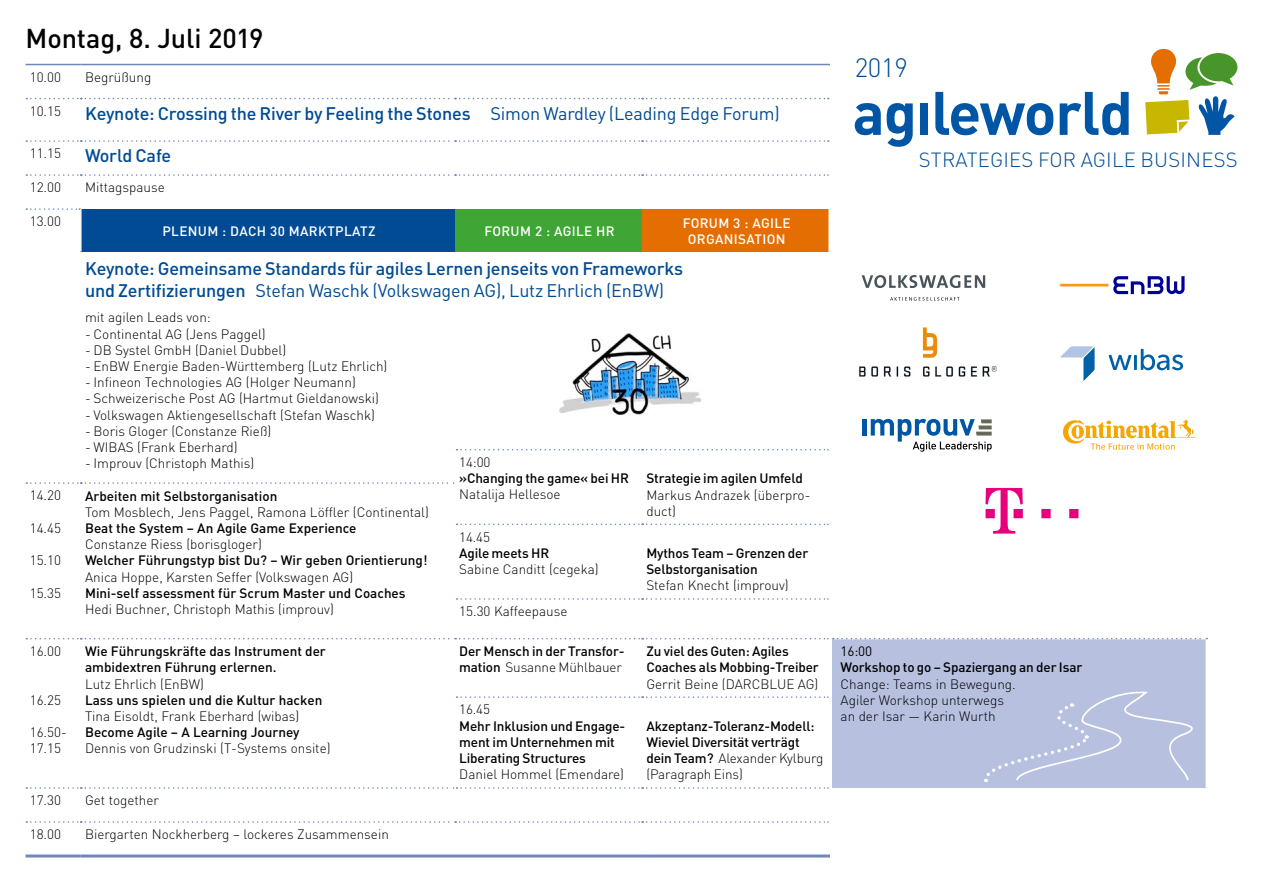
<style>
.page{position:relative;width:1263px;height:893px;background:#fff}
.page>*{position:absolute;margin:0;border:0;box-sizing:border-box;transform-origin:0 0}
.Day{font:500 27px "DIN";letter-spacing:-.005em;color:#000}
.Prg_Keynote{font:300 26.25px "DIN";color:#004b93}
.Prg_Keynote-2{font:300 20.25px "DIN";letter-spacing:.01em;color:#004b93}
.Prg_Keynote-3{font:500 18px/21.6px "DIN";letter-spacing:-.01em;color:#004b93}
.Prg_Beschreibung{font:300 13.5px/16.2px "DIN";color:#000}
.Prg_Titel{font:500 13.5px/16.2px "DIN";letter-spacing:-.01em;color:#000}
.Prg_Beschreibung-2{font:500 13.5px/16.2px "DIN";color:#000}
.Prg_Uhrzeit{font:300 13.5px/16.2px "DIN";color:#000}
.Prg_Beschreibung-3{font:500 13.5px/16.2px "DIN";letter-spacing:.025em;color:#fff;text-align:center}
.s1{font-weight:400}
.s2{font-weight:300}
.s3{font-weight:500}
</style>
<div class="page">
<div style="left:81px;top:209px;width:374px;height:43px;background:#004b93"></div>
<div style="left:455px;top:209px;width:187px;height:43px;background:#3fa535"></div>
<div style="left:642px;top:209px;width:187px;height:43px;background:#e56e02"></div>
<svg style="left:26px;top:174px;width:802px;height:2px"></svg>
<svg style="left:26px;top:482px;width:428px;height:2px"></svg>
<svg style="left:456px;top:524px;width:372px;height:1px"></svg>
<svg style="left:456px;top:598px;width:372px;height:2px"></svg>
<svg style="left:456px;top:696px;width:372px;height:2px"></svg>
<svg style="left:26px;top:787px;width:802px;height:2px"></svg>
<svg style="left:26px;top:821px;width:802px;height:2px"></svg>
<hr style="left:454px;top:697px;width:2px;height:91px;background:#fff">
<hr style="left:454px;top:788px;width:2px;height:33px;background:#fff">
<hr style="left:828px;top:209px;width:2px;height:43px;background:#fff">
<svg style="left:26px;top:140px;width:803px;height:2px"></svg>
<hr style="left:26px;top:854px;width:55px;height:3px;background:#6f87bd">
<hr style="left:81px;top:854px;width:374px;height:3px;background:#6f87bd">
<hr style="left:455px;top:854px;width:187px;height:3px;background:#6f87bd">
<hr style="left:642px;top:854px;width:188px;height:3px;background:#6f87bd">
<svg style="left:456px;top:449px;width:373px;height:1px"></svg>
<svg style="left:26px;top:98px;width:803px;height:1px"></svg>
<hr style="left:26px;top:64px;width:55px;height:1px;background:#6f87bd">
<hr style="left:81px;top:64px;width:374px;height:1px;background:#6f87bd">
<hr style="left:455px;top:64px;width:187px;height:1px;background:#6f87bd">
<hr style="left:642px;top:64px;width:188px;height:1px;background:#6f87bd">
<svg style="left:26px;top:208px;width:54px;height:2px"></svg>
<hr style="left:80px;top:209px;width:2px;height:43px;background:#fff">
<img style="left:559px;top:333px;width:143px;height:82px">
<div style="left:832px;top:639px;width:374px;height:148px;background:#b8c0e0"></div>
<svg style="left:26px;top:638px;width:1181px;height:1px"></svg>
<hr style="left:1205px;top:639px;width:2px;height:148px;background:#fff">
<svg style="left:1060px;top:276px;width:124px;height:18px"></svg>
<svg style="left:1063px;top:419px;width:132px;height:31px"></svg>
<img style="left:859px;top:327px;width:138px;height:50px">
<svg style="left:862px;top:275px;width:123px;height:13px"></svg>
<svg style="left:890px;top:297px;width:69px;height:4px"></svg>
<svg style="left:984px;top:691px;width:222px;height:91px"></svg>
<svg style="left:855px;top:103px;width:26px;height:32px"></svg>
<svg style="left:887px;top:103px;width:26px;height:44px"></svg>
<div style="left:920px;top:103px;width:8px;height:32px;background:#0056a4"></div>
<svg style="left:935px;top:92px;width:118px;height:43px"></svg>
<svg style="left:1060px;top:92px;width:69px;height:43px"></svg>
<svg style="left:1198px;top:96px;width:36px;height:39px"></svg>
<svg style="left:1151px;top:49px;width:25px;height:45px"></svg>
<svg style="left:1185px;top:53px;width:52px;height:37px"></svg>
<svg style="left:1145px;top:100px;width:44px;height:34px"></svg>
<div style="left:862px;top:419px;width:5px;height:17px;background:#0056a4"></div>
<svg style="left:871px;top:419px;width:121px;height:33px"></svg>
<svg style="left:985px;top:488px;width:93px;height:46px"></svg>
<svg style="left:1060px;top:346px;width:34px;height:35px"></svg>
<svg style="left:1108px;top:355px;width:23px;height:15px"></svg>
<hr style="left:1134px;top:355px;width:3px;height:15px;background:#0061a7">
<svg style="left:1141px;top:349px;width:42px;height:21px"></svg>
<p class="Day" style="left:26px;top:21px;width:239px">Montag, 8. Juli 2019</p>
<p class="Prg_Uhrzeit" style="left:30px;top:69px;width:33px">10.00</p>
<p class="Prg_Beschreibung" style="left:85px;top:69px;width:68px">Begrüßung</p>
<p class="Prg_Uhrzeit" style="left:30px;top:103px;width:33px">10.15</p>
<p class="Prg_Keynote-3" style="left:85px;top:102px;width:696px">Keynote: Crossing the River by Feeling the Stones <span class="s1">Simon Wardley (Leading Edge Forum)</span></p>
<p class="Prg_Uhrzeit" style="left:30px;top:145px;width:33px">11.15</p>
<p class="Prg_Keynote-3" style="left:85px;top:144px;width:88px">World Cafe</p>
<p class="Prg_Uhrzeit" style="left:30px;top:179px;width:33px">12.00</p>
<p class="Prg_Beschreibung" style="left:85px;top:179px;width:81px">Mittagspause</p>
<p class="Prg_Uhrzeit" style="left:30px;top:213px;width:33px">13.00</p>
<p class="Prg_Beschreibung-3" style="left:162px;top:223px;width:214px">PLENUM : DACH 30 MARKTPLATZ</p>
<p class="Prg_Beschreibung-3" style="left:484px;top:223px;width:132px">FORUM 2 : AGILE HR</p>
<p class="Prg_Beschreibung-3" style="left:683px;top:214px;width:109px">FORUM 3 : AGILE<br>ORGANISATION</p>
<p class="Prg_Keynote-3" style="left:85px;top:257px;width:599px">Keynote: Gemeinsame Standards für agiles Lernen jenseits von Frameworks und Zertifizierungen <span class="s1">Stefan Waschk (Volkswagen AG), Lutz Ehrlich (EnBW)</span></p>
<p class="Prg_Beschreibung" style="left:85px;top:309px;width:127px">mit agilen Leads von:</p>
<p class="Prg_Beschreibung" style="left:85px;top:325px;width:182px">- Continental AG (Jens Paggel)</p>
<p class="Prg_Beschreibung" style="left:85px;top:342px;width:203px">- DB Systel GmbH (Daniel Dubbel)</p>
<p class="Prg_Beschreibung" style="left:85px;top:358px;width:304px">- EnBW Energie Baden-Württemberg (Lutz Ehrlich)</p>
<p class="Prg_Beschreibung" style="left:85px;top:374px;width:272px">- Infineon Technologies AG (Holger Neumann)</p>
<p class="Prg_Beschreibung" style="left:85px;top:390px;width:295px">- Schweizerische Post AG (Hartmut Gieldanowski)</p>
<p class="Prg_Beschreibung" style="left:85px;top:406px;width:292px">- Volkswagen Aktiengesellschaft (Stefan Waschk)</p>
<p class="Prg_Beschreibung" style="left:85px;top:423px;width:188px">- Boris Gloger (Constanze Rieß)</p>
<p class="Prg_Beschreibung" style="left:85px;top:439px;width:154px">- WIBAS (Frank Eberhard)</p>
<p class="Prg_Beschreibung" style="left:85px;top:455px;width:171px">- Improuv (Christoph Mathis)</p>
<p class="Prg_Titel" style="left:459px;top:453px;width:171px"><span class="s2">14:00<br></span>»Changing the game« bei HR</p>
<p class="Prg_Beschreibung" style="left:459px;top:486px;width:103px">Natalija Hellesoe</p>
<p class="Prg_Titel" style="left:646px;top:470px;width:158px">Strategie im agilen Umfeld</p>
<p class="Prg_Beschreibung" style="left:646px;top:486px;width:166px">Markus Andrazek (überpro&shy;duct)</p>
<p class="Prg_Uhrzeit" style="left:30px;top:487px;width:33px">14.20</p>
<p class="Prg_Uhrzeit" style="left:30px;top:520px;width:33px">14.45</p>
<p class="Prg_Uhrzeit" style="left:30px;top:552px;width:33px">15.10</p>
<p class="Prg_Uhrzeit" style="left:30px;top:584px;width:33px">15.35</p>
<p class="Prg_Beschreibung" style="left:85px;top:487px;width:345px"><span class="s3">Arbeiten mit Selbstorganisation<br></span>Tom Mosblech, Jens Paggel, Ramona Löffler (Continental)</p>
<p class="Prg_Beschreibung-2" style="left:85px;top:520px;width:273px">Beat the System – An Agile Game Experience<br><span class="s2">Constanze Riess (borisgloger)</span></p>
<p class="Prg_Beschreibung-2" style="left:85px;top:552px;width:344px">Welcher Führungstyp bist Du? – Wir geben Orientierung!<br><span class="s2">Anica Hoppe, Karsten Seffer (Volkswagen AG)</span></p>
<p class="Prg_Beschreibung-2" style="left:85px;top:584px;width:322px">Mini-self assessment für Scrum Master und Coaches<br><span class="s2">Hedi Buchner, Christoph Mathis (improuv)</span></p>
<p class="Prg_Titel" style="left:459px;top:528px;width:91px"><span class="s2">14.45<br></span>Agile meets HR</p>
<p class="Prg_Beschreibung" style="left:459px;top:561px;width:141px">Sabine Canditt (cegeka)</p>
<p class="Prg_Titel" style="left:646px;top:545px;width:163px">Mythos Team – Grenzen der<br>Selbstorganisation</p>
<p class="Prg_Beschreibung" style="left:646px;top:577px;width:144px">Stefan Knecht (improuv)</p>
<p class="Prg_Beschreibung" style="left:459px;top:603px;width:110px">15.30 Kaffeepause</p>
<p class="Prg_Uhrzeit" style="left:30px;top:643px;width:33px">16.00</p>
<p class="Prg_Uhrzeit" style="left:30px;top:691px;width:33px">16.25</p>
<p class="Prg_Uhrzeit" style="left:30px;top:724px;width:39px">16.50-<br>17.15</p>
<p class="Prg_Beschreibung-2" style="left:85px;top:643px;width:242px">Wie Führungskräfte das Instrument der ambidextren Führung erlernen.<br><span class="s2">Lutz Ehrlich (EnBW)</span></p>
<p class="Prg_Beschreibung-2" style="left:85px;top:691px;width:239px">Lass uns spielen und die Kultur hacken<br><span class="s2">Tina Eisoldt, Frank Eberhard (wibas)</span></p>
<p class="Prg_Beschreibung" style="left:85px;top:724px;width:247px"><span class="s3">Become Agile – A Learning Journey<br></span>Dennis von Grudzinski (T-Systems onsite)</p>
<p class="Prg_Uhrzeit" style="left:30px;top:792px;width:33px">17.30</p>
<p class="Prg_Beschreibung" style="left:85px;top:792px;width:75px">Get together</p>
<p class="Prg_Uhrzeit" style="left:30px;top:826px;width:33px">18.00</p>
<p class="Prg_Beschreibung" style="left:85px;top:826px;width:305px">Biergarten Nockherberg – lockeres Zusammensein</p>
<p class="Prg_Titel" style="left:459px;top:643px;width:167px">Der Mensch in der Transfor&shy;mation <span class="s2">Susanne Mühlbauer</span></p>
<p class="Prg_Titel" style="left:646px;top:643px;width:174px">Zu viel des Guten: Agiles<br>Coaches als Mobbing-Treiber</p>
<p class="Prg_Beschreibung" style="left:646px;top:675px;width:174px">Gerrit Beine (DARCBLUE AG)</p>
<p class="Prg_Titel" style="left:459px;top:701px;width:168px"><span class="s2">16.45<br></span>Mehr Inklusion und Engage&shy;ment im Unternehmen mit<br>Liberating Structures</p>
<p class="Prg_Beschreibung" style="left:459px;top:766px;width:166px">Daniel Hommel (Emendare)</p>
<p class="Prg_Titel" style="left:646px;top:717px;width:179px">Akzeptanz-Toleranz-Modell:<br>Wieviel Diversität verträgt dein Team? <span class="s2">Alexander Kylburg (Paragraph Eins)</span></p>
<p class="Prg_Keynote" style="left:855px;top:52px;width:55px">2019</p>
<p class="Prg_Keynote-2" style="left:919px;top:148px;width:320px">STRATEGIES FOR AGILE BUSINESS</p>
<p class="Prg_Titel" style="left:841px;top:643px;width:243px"><span class="s1">16:00<br></span>Workshop to go – Spaziergang an der Isar</p>
<p class="Prg_Uhrzeit" style="left:841px;top:675px;width:177px">Change: Teams in Bewegung.<br>Agiler Workshop unterwegs an der Isar — Karin Wurth</p>
</div>
